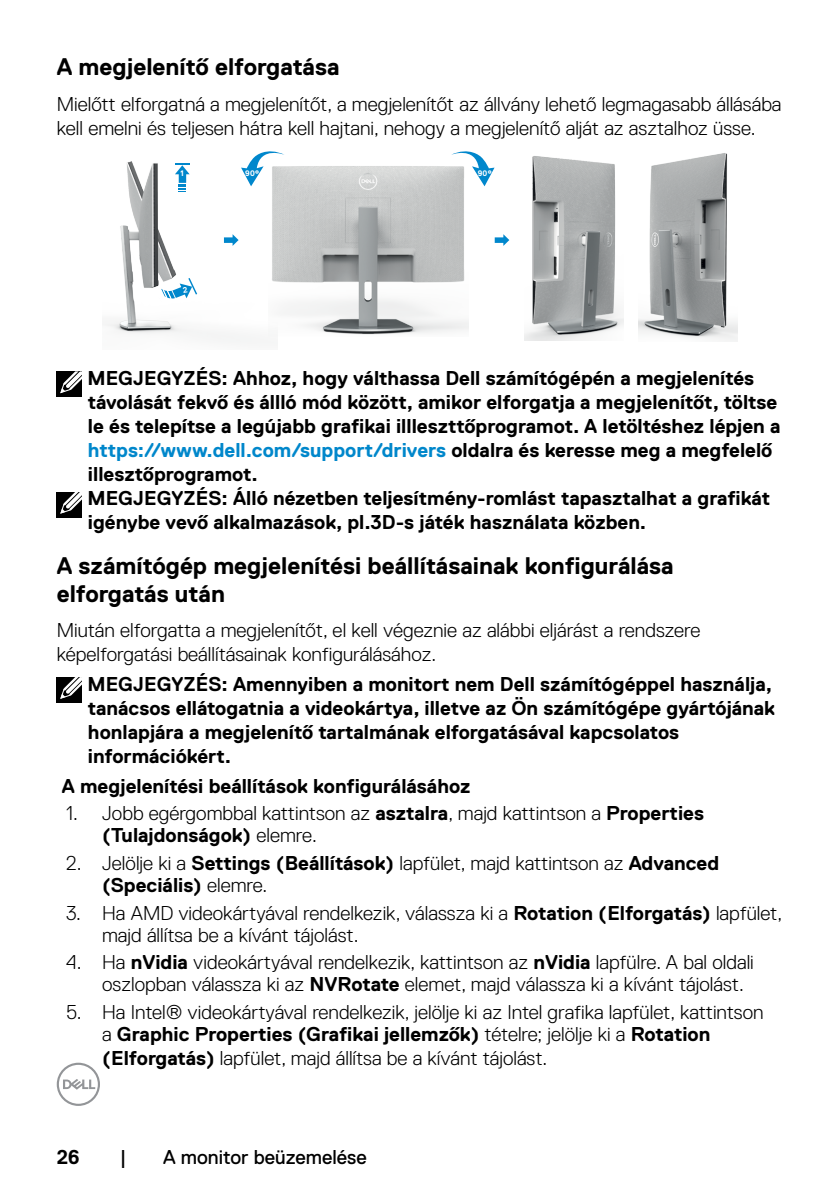
<style>
.page{position:relative;width:840px;height:1191px;background:#fff}
.page>*{position:absolute;margin:0;border:0;box-sizing:border-box;transform-origin:0 0}
.t1{font:700 24px/28px "Dell Replica";color:#000}
.t2{font:300 20px/22px "Dell Replica";color:#000}
.t3{font:700 20px/24px "Dell Replica";color:#000}
.t4{font:20px "Dell Replica";color:#000}
.t5{font:700 8px "Dell Replica";color:#fff}
.s1{color:#0087cb}
.s2{font-weight:700}
</style>
<div class="page">
<svg style="left:57px;top:1062px;width:43px;height:44px"></svg>
<svg style="left:254px;top:151px;width:30px;height:6px"></svg>
<svg style="left:451px;top:151px;width:43px;height:35px"></svg>
<svg style="left:494px;top:234px;width:15px;height:12px"></svg>
<img style="left:277px;top:163px;width:191px;height:172px">
<img style="left:524px;top:156px;width:99px;height:185px">
<img style="left:638px;top:153px;width:98px;height:189px">
<img style="left:103px;top:157px;width:174px;height:185px">
<div style="left:57px;top:371px;width:25px;height:26px;background:#000"></div>
<svg style="left:60px;top:371px;width:22px;height:23px"></svg>
<div style="left:57px;top:492px;width:25px;height:25px;background:#000"></div>
<svg style="left:60px;top:492px;width:22px;height:22px"></svg>
<div style="left:57px;top:677px;width:25px;height:25px;background:#000"></div>
<svg style="left:60px;top:677px;width:22px;height:22px"></svg>
<svg style="left:161px;top:278px;width:36px;height:20px"></svg>
<p class="t1" style="left:57px;top:53px;width:284px">A megjelenítő elforgatása</p>
<p class="t2" style="left:57px;top:92px;width:725px;line-height:24px">Mielőtt elforgatná a megjelenítőt, a megjelenítőt az állvány lehető legmagasabb állásába kell emelni és teljesen hátra kell hajtani, nehogy a megjelenítő alját az asztalhoz üsse.</p>
<p class="t5" style="left:180px;top:169px;width:5px">1</p>
<p class="t5" style="left:245px;top:169px;width:16px">90°</p>
<p class="t5" style="left:477px;top:169px;width:16px">90°</p>
<p class="t3" style="left:87px;top:366px;width:694px">MEGJEGYZÉS: Ahhoz, hogy válthassa Dell számítógépén a megjelenítés távolását fekvő és állló mód között, amikor elforgatja a megjelenítőt, töltse le és telepítse a legújabb grafikai illleszttőprogramot. A letöltéshez lépjen a <span class="s1">https://www.dell.com/support/drivers</span> oldalra és keresse meg a megfelelő illesztőprogramot.<br>MEGJEGYZÉS: Álló nézetben teljesítmény-romlást tapasztalhat a grafikát igénybe vevő alkalmazások, pl.3D-s játék használata közben.</p>
<p class="t1" style="left:57px;top:552px;width:618px">A számítógép megjelenítési beállításainak konfigurálása elforgatás után</p>
<p class="t2" style="left:57px;top:618px;width:644px;line-height:24px">Miután elforgatta a megjelenítőt, el kell végeznie az alábbi eljárást a rendszere képelforgatási beállításainak konfigurálásához.</p>
<p class="t3" style="left:87px;top:672px;width:688px">MEGJEGYZÉS: Amennyiben a monitort nem Dell számítógéppel használja, tanácsos ellátogatnia a videokártya, illetve az Ön számítógépe gyártójának honlapjára a megjelenítő tartalmának elforgatásával kapcsolatos információkért.</p>
<p class="t3" style="left:62px;top:774px;width:410px">A megjelenítési beállítások konfigurálásához</p>
<p class="t2" style="left:102px;top:802px;width:603px;text-indent:-36px">1. Jobb egérgombbal kattintson az <span class="s2">asztalra</span>, majd kattintson a <span class="s2">Properties (Tulajdonságok)</span> elemre.</p>
<p class="t2" style="left:102px;top:852px;width:618px;text-indent:-36px">2. Jelölje ki a <span class="s2">Settings (Beállítások)</span> lapfület, majd kattintson az <span class="s2">Advanced (Speciális)</span> elemre.</p>
<p class="t2" style="left:102px;top:902px;width:681px;text-indent:-36px">3. Ha AMD videokártyával rendelkezik, válassza ki a <span class="s2">Rotation (Elforgatás)</span> lapfület, majd állítsa be a kívánt tájolást.</p>
<p class="t2" style="left:102px;top:951px;width:652px;text-indent:-36px">4. Ha <span class="s2">nVidia</span> videokártyával rendelkezik, kattintson az <span class="s2">nVidia</span> lapfülre. A bal oldali oszlopban válassza ki az <span class="s2">NVRotate</span> elemet, majd válassza ki a kívánt tájolást.</p>
<p class="t2" style="left:102px;top:1001px;width:662px;text-indent:-36px">5. Ha Intel® videokártyával rendelkezik, jelölje ki az Intel grafika lapfület, kattintson a <span class="s2">Graphic Properties (Grafikai jellemzők)</span> tételre; jelölje ki a <span class="s2">Rotation</span></p>
<p class="t2" style="left:102px;top:1047px;width:446px"><span class="s2">(Elforgatás)</span> lapfület, majd állítsa be a kívánt tájolást.</p>
<p class="t3" style="left:57px;top:1145px;width:24px">26</p>
<p class="t4" style="left:120px;top:1146px;width:8px">|</p>
<p class="t4" style="left:163px;top:1146px;width:205px">A monitor beüzemelése</p>
</div>
